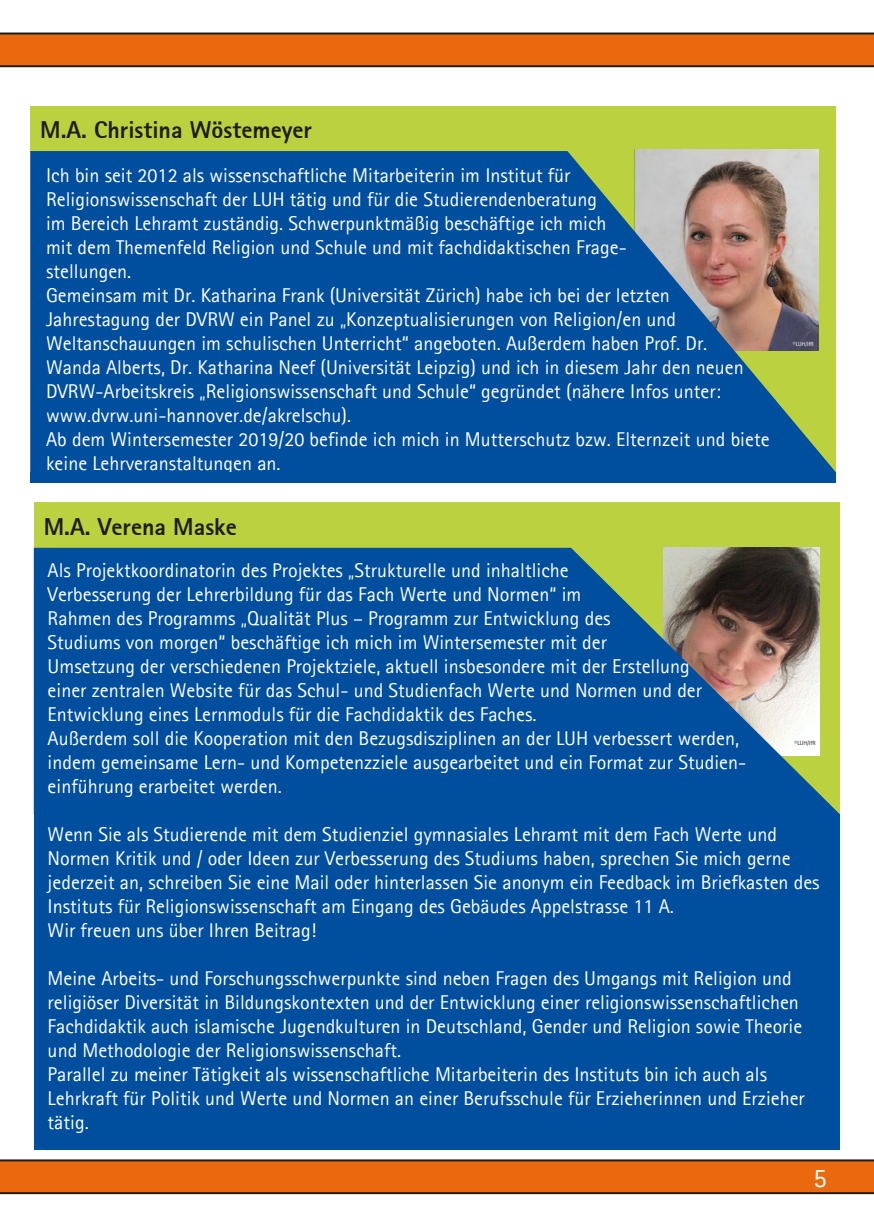
<style>
.page{position:relative;width:874px;height:1225px;background:#fff}
.page>*{position:absolute;margin:0;border:0;box-sizing:border-box;transform-origin:0 0}
.t1{font:26.4px "Agfa Rotis Sans Serif";color:#fff}
.t2{font:800 24px "Agfa Rotis Sans Serif";color:#1d1d1b}
.t3{font:20px/24px "Agfa Rotis Sans Serif";color:#fff}
.t4{font:6px "Agfa Rotis Sans Serif";color:#fff}
.t5{font:6px "Agfa Rotis Sans Serif";color:#1d1d1b}
</style>
<div class="page">
<svg style="left:0;top:1159px;width:873px;height:35px;background:#d46212"></svg>
<svg style="left:0;top:33px;width:873px;height:34px;background:#d6610f"></svg>
<div style="left:30px;top:106px;width:805px;height:45px;background:#bcd140"></div>
<svg style="left:30px;top:151px;width:805px;height:321px;background:#1d5d99"></svg>
<div style="left:30px;top:472px;width:805px;height:10px;background:#004f9f"></div>
<div style="left:34px;top:814px;width:805px;height:335px;background:#004f9f"></div>
<div style="left:34px;top:503px;width:805px;height:45px;background:#bcd140"></div>
<svg style="left:34px;top:548px;width:805px;height:266px;background:#1a5b96"></svg>
<p class="t2" style="left:40px;top:115px;width:273px">M.A. Christina Wöstemeyer</p>
<p class="t3" style="left:46px;top:163px;width:724px">Ich bin seit 2012 als wissenschaftliche Mitarbeiterin im Institut für<br>Religionswissenschaft der LUH tätig und für die Studierendenberatung<br>im Bereich Lehramt zuständig. Schwerpunktmäßig beschäftige ich mich<br>mit dem Themenfeld Religion und Schule und mit fachdidaktischen Frage-<br>stellungen.<br>Gemeinsam mit Dr. Katharina Frank (Universität Zürich) habe ich bei der letzten Jahrestagung der DVRW ein Panel zu „Konzeptualisierungen von Religion/en und Weltanschauungen im schulischen Unterricht“ angeboten. Außerdem haben Prof. Dr.<br>Wanda Alberts, Dr. Katharina Neef (Universität Leipzig) und ich in diesem Jahr den neuen DVRW-Arbeitskreis „Religionswissenschaft und Schule“ gegründet (nähere Infos unter: www.dvrw.uni-hannover.de/akrelschu).<br>Ab dem Wintersemester 2019/20 befinde ich mich in Mutterschutz bzw. Elternzeit und biete keine Lehrveranstaltungen an.</p>
<p class="t4" style="left:792px;top:340px;width:23px">©LUH/IfR</p>
<p class="t2" style="left:44px;top:511px;width:194px">M.A. Verena Maske</p>
<p class="t3" style="left:48px;top:557px;width:699px">Als Projektkoordinatorin des Projektes „Strukturelle und inhaltliche<br>Verbesserung der Lehrerbildung für das Fach Werte und Normen“ im<br>Rahmen des Programms „Qualität Plus – Programm zur Entwicklung des<br>Studiums von morgen“ beschäftige ich mich im Wintersemester mit der<br>Umsetzung der verschiedenen Projektziele, aktuell insbesondere mit der Erstellung<br>einer zentralen Website für das Schul- und Studienfach Werte und Normen und der Entwicklung eines Lernmoduls für die Fachdidaktik des Faches.<br>Außerdem soll die Kooperation mit den Bezugsdisziplinen an der LUH verbessert werden, indem gemeinsame Lern- und Kompetenzziele ausgearbeitet und ein Format zur Studien&shy;einführung erarbeitet werden.</p>
<p class="t3" style="left:48px;top:821px;width:773px">Wenn Sie als Studierende mit dem Studienziel gymnasiales Lehramt mit dem Fach Werte und Normen Kritik und / oder Ideen zur Verbesserung des Studiums haben, sprechen Sie mich gerne jederzeit an, schreiben Sie eine Mail oder hinterlassen Sie anonym ein Feedback im Briefkasten des Instituts für Religionswissenschaft am Eingang des Gebäudes Appelstrasse 11 A.<br>Wir freuen uns über Ihren Beitrag!</p>
<p class="t3" style="left:48px;top:965px;width:758px">Meine Arbeits- und Forschungsschwerpunkte sind neben Fragen des Umgangs mit Religion und religiöser Diversität in Bildungskontexten und der Entwicklung einer religionswissenschaftlichen Fachdidaktik auch islamische Jugendkulturen in Deutschland, Gender und Religion sowie Theorie und Methodologie der Religionswissenschaft.<br>Parallel zu meiner Tätigkeit als wissenschaftliche Mitarbeiterin des Instituts bin ich auch als Lehrkraft für Politik und Werte und Normen an einer Berufsschule für Erzieherinnen und Erzieher tätig.</p>
<p class="t5" style="left:794px;top:739px;width:23px">©LUH/IfR</p>
<h1 class="t1" style="left:813px;top:1162px;width:15px">5</h1>
</div>
